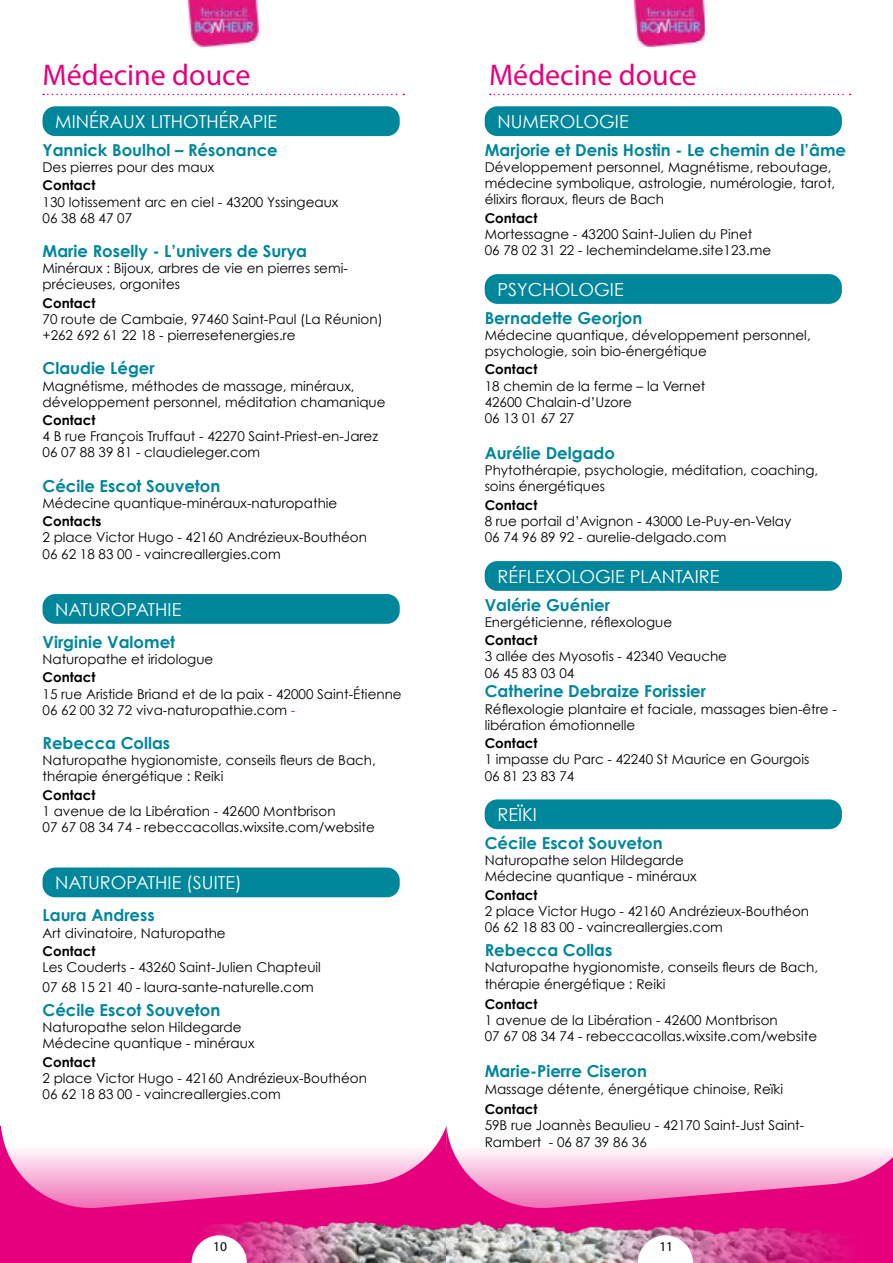
<style>
.page{position:relative;width:893px;height:1263px;background:#fff}
.page>*{position:absolute;margin:0;border:0;box-sizing:border-box;transform-origin:0 0}
.t1{font:30px "Myriad Pro";color:#e6007d}
.t2{font:18px "Century Gothic";color:#fff}
.t3{font:700 16.5px "Century Gothic";color:#00869a}
.t4{font:13.5px/16.2px "Century Gothic";color:#000}
.t5{font:700 13.5px "Century Gothic";color:#000}
.t6{font:13.5px "Myriad Pro";color:#000}
.s1{color:#e6007d}
</style>
<div class="page">
<svg style="left:0;top:1125px;width:444px;height:138px"></svg>
<svg style="left:444px;top:1126px;width:449px;height:137px"></svg>
<img style="left:198px;top:1211px;width:658px;height:52px">
<img style="left:188px;top:0;width:70px;height:46px">
<img style="left:635px;top:0;width:70px;height:46px">
<svg style="left:43px;top:94px;width:361px;height:1px"></svg>
<svg style="left:490px;top:94px;width:361px;height:1px"></svg>
<div style="left:43px;top:106px;width:357px;height:30px;background:#00869a;border-radius:13px"></div>
<div style="left:43px;top:594px;width:357px;height:30px;background:#00869a;border-radius:13px"></div>
<div style="left:43px;top:867px;width:357px;height:30px;background:#00869a;border-radius:13px"></div>
<div style="left:485px;top:106px;width:357px;height:30px;background:#00869a;border-radius:13px"></div>
<div style="left:485px;top:274px;width:357px;height:30px;background:#00869a;border-radius:13px"></div>
<div style="left:485px;top:561px;width:357px;height:30px;background:#00869a;border-radius:13px"></div>
<div style="left:485px;top:799px;width:357px;height:30px;background:#00869a;border-radius:13px"></div>
<svg style="left:192px;top:1235px;width:55px;height:28px"></svg>
<svg style="left:638px;top:1235px;width:55px;height:28px"></svg>
<h1 class="t1" style="left:43px;top:57px;width:209px">Médecine douce</h1>
<h1 class="t1" style="left:489px;top:57px;width:209px">Médecine douce</h1>
<h2 class="t2" style="left:55px;top:110px;width:223px">MINÉRAUX LITHOTHÉRAPIE</h2>
<p class="t3" style="left:43px;top:139px;width:237px">Yannick Boulhol – Résonance</p>
<p class="t4" style="left:43px;top:159px;width:173px">Des pierres pour des maux</p>
<p class="t5" style="left:43px;top:177px;width:54px">Contact</p>
<p class="t4" style="left:43px;top:193px;width:297px">130 lotissement arc en ciel - 43200 Yssingeaux<br>06 38 68 47 07</p>
<p class="t3" style="left:43px;top:241px;width:266px">Marie Roselly - L’univers de Surya</p>
<p class="t4" style="left:43px;top:260px;width:307px">Minéraux : Bijoux, arbres de vie en pierres semi&shy;précieuses, orgonites</p>
<p class="t5" style="left:43px;top:294px;width:54px">Contact</p>
<p class="t4" style="left:43px;top:311px;width:342px">70 route de Cambaie, 97460 Saint-Paul (La Réunion) +262 692 61 22 18 - pierresetenergies.re</p>
<p class="t3" style="left:43px;top:358px;width:114px">Claudie Léger</p>
<p class="t4" style="left:43px;top:377px;width:345px">Magnétisme, méthodes de massage, minéraux, développement personnel, méditation chamanique</p>
<p class="t5" style="left:43px;top:412px;width:54px">Contact</p>
<p class="t4" style="left:43px;top:428px;width:337px">4 B rue François Truffaut - 42270 Saint-Priest-en-Jarez<br>06 07 88 39 81 - claudieleger.com</p>
<p class="t3" style="left:43px;top:475px;width:179px">Cécile Escot Souveton</p>
<p class="t4" style="left:43px;top:495px;width:296px">Médecine quantique-minéraux-naturopathie</p>
<p class="t5" style="left:43px;top:513px;width:60px">Contacts</p>
<p class="t4" style="left:43px;top:529px;width:326px">2 place Victor Hugo - 42160 Andrézieux-Bouthéon<br>06 62 18 83 00 - vaincreallergies.com</p>
<h2 class="t2" style="left:497px;top:110px;width:133px">NUMEROLOGIE</h2>
<p class="t3" style="left:485px;top:139px;width:363px">Marjorie et Denis Hostin - Le chemin de l’âme</p>
<p class="t4" style="left:485px;top:159px;width:352px">Développement personnel, Magnétisme, reboutage, médecine symbolique, astrologie, numérologie, tarot, élixirs floraux, fleurs de Bach</p>
<p class="t5" style="left:485px;top:209px;width:54px">Contact</p>
<p class="t4" style="left:485px;top:226px;width:288px">Mortessagne - 43200 Saint-Julien du Pinet<br>06 78 02 31 22 - lechemindelame.site123.me</p>
<h2 class="t2" style="left:497px;top:278px;width:128px">PSYCHOLOGIE</h2>
<p class="t3" style="left:485px;top:307px;width:159px">Bernadette Georjon</p>
<p class="t4" style="left:485px;top:327px;width:328px">Médecine quantique, développement personnel, psychologie, soin bio-énergétique</p>
<p class="t5" style="left:485px;top:361px;width:54px">Contact</p>
<p class="t4" style="left:485px;top:377px;width:222px">18 chemin de la ferme – la Vernet<br>42600 Chalain-d’Uzore<br>06 13 01 67 27</p>
<p class="t3" style="left:485px;top:443px;width:132px">Aurélie Delgado</p>
<p class="t4" style="left:485px;top:462px;width:335px">Phytothérapie, psychologie, méditation, coaching, soins énergétiques</p>
<p class="t5" style="left:485px;top:496px;width:54px">Contact</p>
<p class="t4" style="left:485px;top:513px;width:308px">8 rue portail d’Avignon - 43000 Le-Puy-en-Velay<br>06 74 96 89 92 - aurelie-delgado.com</p>
<h2 class="t2" style="left:497px;top:565px;width:223px">RÉFLEXOLOGIE PLANTAIRE</h2>
<p class="t3" style="left:485px;top:594px;width:127px">Valérie Guénier</p>
<p class="t4" style="left:485px;top:614px;width:189px">Energéticienne, réflexologue</p>
<p class="t5" style="left:485px;top:632px;width:54px">Contact</p>
<p class="t4" style="left:485px;top:648px;width:244px">3 allée des Myosotis - 42340 Veauche<br>06 45 83 03 04</p>
<p class="t3" style="left:485px;top:681px;width:223px">Catherine Debraize Forissier</p>
<p class="t4" style="left:485px;top:700px;width:354px">Réflexologie plantaire et faciale, massages bien-être - libération émotionnelle</p>
<p class="t5" style="left:485px;top:735px;width:54px">Contact</p>
<p class="t4" style="left:485px;top:751px;width:326px">1 impasse du Parc - 42240 St Maurice en Gourgois<br>06 81 23 83 74</p>
<h2 class="t2" style="left:497px;top:803px;width:41px">REÏKI</h2>
<p class="t3" style="left:485px;top:833px;width:179px">Cécile Escot Souveton</p>
<p class="t4" style="left:485px;top:852px;width:214px">Naturopathe selon Hildegarde<br>Médecine quantique - minéraux</p>
<p class="t5" style="left:485px;top:886px;width:54px">Contact</p>
<p class="t4" style="left:485px;top:903px;width:326px">2 place Victor Hugo - 42160 Andrézieux-Bouthéon<br>06 62 18 83 00 - vaincreallergies.com</p>
<p class="t3" style="left:485px;top:940px;width:129px">Rebecca Collas</p>
<p class="t4" style="left:485px;top:959px;width:335px">Naturopathe hygionomiste, conseils fleurs de Bach, thérapie énergétique : Reiki</p>
<p class="t5" style="left:485px;top:996px;width:54px">Contact</p>
<p class="t4" style="left:485px;top:1012px;width:334px">1 avenue de la Libération - 42600 Montbrison<br>07 67 08 34 74 - rebeccacollas.wixsite.com/website</p>
<p class="t3" style="left:485px;top:1061px;width:164px">Marie-Pierre Ciseron</p>
<p class="t4" style="left:485px;top:1080px;width:300px">Massage détente, énergétique chinoise, Reïki</p>
<p class="t5" style="left:485px;top:1101px;width:54px">Contact</p>
<p class="t4" style="left:485px;top:1117px;width:321px">59B rue Joannès Beaulieu - 42170 Saint-Just Saint-<br>Rambert - 06 87 39 86 36</p>
<h2 class="t2" style="left:55px;top:598px;width:128px">NATUROPATHIE</h2>
<p class="t3" style="left:43px;top:631px;width:134px">Virginie Valomet</p>
<p class="t4" style="left:43px;top:651px;width:172px">Naturopathe et iridologue</p>
<p class="t5" style="left:43px;top:669px;width:54px">Contact</p>
<p class="t4" style="left:43px;top:685px;width:361px">15 rue Aristide Briand et de la paix - 42000 Saint-Étienne<br>06 62 00 32 72 viva-naturopathie.com <span class="s1">-</span></p>
<p class="t3" style="left:43px;top:733px;width:129px">Rebecca Collas</p>
<p class="t4" style="left:43px;top:752px;width:335px">Naturopathe hygionomiste, conseils fleurs de Bach, thérapie énergétique : Reiki</p>
<p class="t5" style="left:43px;top:786px;width:54px">Contact</p>
<p class="t4" style="left:43px;top:803px;width:334px">1 avenue de la Libération - 42600 Montbrison<br>07 67 08 34 74 - rebeccacollas.wixsite.com/website</p>
<h2 class="t2" style="left:55px;top:872px;width:188px">NATUROPATHIE (SUITE)</h2>
<p class="t3" style="left:43px;top:905px;width:114px">Laura Andress</p>
<p class="t4" style="left:43px;top:924px;width:185px">Art divinatoire, Naturopathe</p>
<p class="t5" style="left:43px;top:942px;width:54px">Contact</p>
<p class="t4" style="left:43px;top:957px;width:280px;line-height:19.8px">Les Couderts - 43260 Saint-Julien Chapteuil<br>07 68 15 21 40 - laura-sante-naturelle.com</p>
<p class="t3" style="left:43px;top:999px;width:179px">Cécile Escot Souveton</p>
<p class="t4" style="left:43px;top:1019px;width:214px">Naturopathe selon Hildegarde<br>Médecine quantique - minéraux</p>
<p class="t5" style="left:43px;top:1053px;width:54px">Contact</p>
<p class="t4" style="left:43px;top:1070px;width:326px">2 place Victor Hugo - 42160 Andrézieux-Bouthéon<br>06 62 18 83 00 - vaincreallergies.com</p>
<p class="t6" style="left:213px;top:1238px;width:15px">10</p>
<p class="t6" style="left:659px;top:1238px;width:15px">11</p>
</div>
